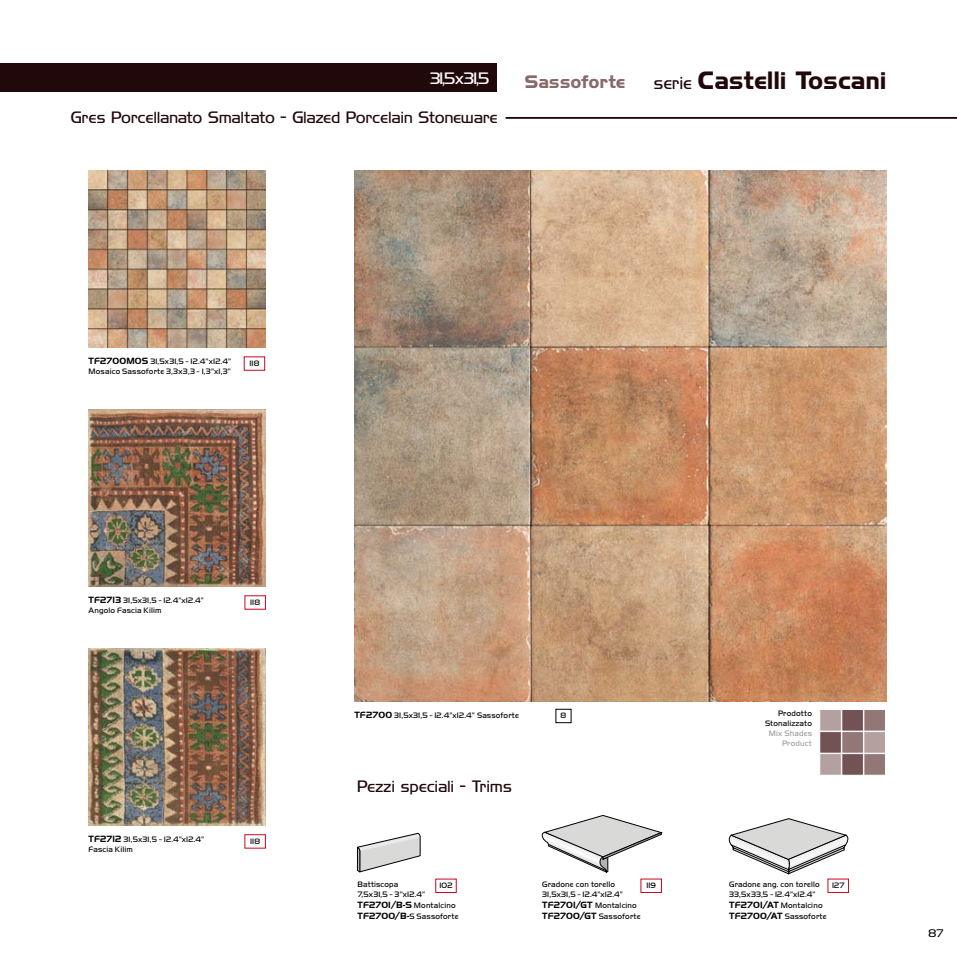
<style>
.page{position:relative;width:957px;height:957px;background:#fff}
.page>*{position:absolute;margin:0;border:0;box-sizing:border-box;transform-origin:0 0}
.t1{font:700 22.5px "Highland Gothic FLF";letter-spacing:.025em;color:#21080b}
.t2{font:700 16.25px "Highland Gothic FLF";letter-spacing:.025em;color:#876a69}
.t3{font:15px "Highland Gothic Light FLF";letter-spacing:.02em;color:#21080b}
.t4{font:15px "Highland Gothic Light FLF";letter-spacing:-.025em;color:#fff}
.t5{font:10px "Highland Gothic Light FLF";color:#000}
.t6{font:700 9.38px "Handel Got D";letter-spacing:.01em;color:#000}
.t7{font:8.12px/9.8px "Handel Got D Ligh";letter-spacing:.02em;color:#000}
.t8{font:8.12px/9.8px "Handel Got D Ligh";letter-spacing:.02em;color:#9c9e9f;text-align:right}
.s1{font-family:"Highland Gothic Light FLF";font-weight:400;font-size:16.25px}
.s2{font-family:"Handel Got D";font-weight:700;font-size:9.38px}
.s3{font-family:"Handel Got D Ligh";font-weight:400;font-size:8.12px}
</style>
<div class="page">
<img style="left:354px;top:170px;width:532px;height:532px">
<img style="left:89px;top:170px;width:177px;height:177px">
<svg style="left:542px;top:815px;width:119px;height:57px"></svg>
<svg style="left:728px;top:818px;width:121px;height:56px"></svg>
<svg style="left:357px;top:833px;width:63px;height:39px"></svg>
<div style="left:435px;top:878px;width:21px;height:15px;border:1px solid #cd071e"></div>
<div style="left:640px;top:878px;width:22px;height:15px;border:1px solid #cd071e"></div>
<div style="left:827px;top:878px;width:22px;height:15px;border:1px solid #cd071e"></div>
<div style="left:819px;top:753px;width:23px;height:23px;background:#b4a09e;border:1px solid #fff"></div>
<div style="left:841px;top:753px;width:23px;height:23px;background:#725252;border:1px solid #fff"></div>
<div style="left:863px;top:753px;width:23px;height:23px;background:#927776;border:1px solid #fff"></div>
<div style="left:819px;top:731px;width:23px;height:23px;background:#725252;border:1px solid #fff"></div>
<div style="left:841px;top:731px;width:23px;height:23px;background:#927776;border:1px solid #fff"></div>
<div style="left:863px;top:731px;width:23px;height:23px;background:#b4a09e;border:1px solid #fff"></div>
<div style="left:819px;top:709px;width:23px;height:23px;background:#b4a09e;border:1px solid #fff"></div>
<div style="left:841px;top:709px;width:23px;height:23px;background:#725252;border:1px solid #fff"></div>
<div style="left:863px;top:709px;width:23px;height:23px;background:#927776;border:1px solid #fff"></div>
<div style="left:555px;top:709px;width:16px;height:14px;border:1px solid #000"></div>
<div style="left:244px;top:356px;width:21px;height:15px;border:1px solid #cd071e"></div>
<div style="left:0;top:64px;width:496px;height:28px;background:#21080b"></div>
<hr style="left:505px;top:117px;width:452px;height:2px;background:#21080b">
<img style="left:89px;top:409px;width:177px;height:177px">
<img style="left:89px;top:648px;width:177px;height:177px">
<div style="left:244px;top:834px;width:22px;height:14px;border:1px solid #cd071e"></div>
<h3 class="t4" style="left:430px;top:68px;width:61px">31,5x31,5</h3>
<h2 class="t2" style="left:525px;top:70px;width:102px">Sassoforte</h2>
<h1 class="t1" style="left:654px;top:64px;width:234px"><span class="s1">serie</span> Castelli Toscani</h1>
<h3 class="t3" style="left:71px;top:106px;width:428px">Gres Porcellanato Smaltato - Glazed Porcelain Stoneware</h3>
<p class="t7" style="left:89px;top:356px;width:144px"><span class="s2">TF2700MOS</span> 31,5x31,5 - 12.4”x12.4”<br>Mosaico Sassoforte 3,3x3,3 - 1,3”x1,3”</p>
<p class="t7" style="left:249px;top:358px;width:12px">118</p>
<p class="t7" style="left:89px;top:595px;width:117px"><span class="s2">TF2713</span> 31,5x31,5 - 12.4”x12.4”<br>Angolo Fascia Kilim</p>
<p class="t7" style="left:250px;top:597px;width:12px">118</p>
<p class="t7" style="left:89px;top:834px;width:117px"><span class="s2">TF2712</span> 31,5x31,5 - 12.4”x12.4”<br>Fascia Kilim</p>
<p class="t7" style="left:250px;top:836px;width:12px">118</p>
<p class="t7" style="left:354px;top:711px;width:166px"><span class="s2">TF2700</span> 31,5x31,5 - 12.4”x12.4” Sassoforte</p>
<p class="t7" style="left:560px;top:711px;width:7px">8</p>
<h3 class="t3" style="left:357px;top:776px;width:156px">Pezzi speciali - Trims</h3>
<p class="t7" style="left:765px;top:709px;width:48px;text-align:right">Prodotto<br>Stonalizzato</p>
<p class="t8" style="left:769px;top:728px;width:45px">Mix Shades<br>Product</p>
<p class="t7" style="left:439px;top:880px;width:15px">102</p>
<p class="t7" style="left:542px;top:879px;width:82px">Gradone con torello<br>31,5x31,5 - 12.4”x12.4”</p>
<p class="t7" style="left:542px;top:899px;width:100px;line-height:11.2px"><span class="s2">TF2701/GT</span> Montalcino<br><span class="s2">TF2700/GT</span> Sassoforte</p>
<p class="t7" style="left:646px;top:880px;width:11px">119</p>
<p class="t7" style="left:729px;top:879px;width:92px">Gradone ang. con torello<br>33,5x33,5 - 12.4”x12.4”</p>
<p class="t7" style="left:729px;top:899px;width:99px;line-height:11.2px"><span class="s2">TF2701/AT</span> Montalcino<br><span class="s2">TF2700/AT</span> Sassoforte</p>
<p class="t7" style="left:357px;top:879px;width:69px">Battiscopa<br>7,5x31,5 - 3”x12.4”</p>
<p class="t6" style="left:357px;top:899px;width:100px">TF2701/B-S <span class="s3">Montalcino</span></p>
<p class="t7" style="left:357px;top:911px;width:103px"><span class="s2">TF2700/B-</span>S Sassoforte</p>
<p class="t7" style="left:832px;top:880px;width:14px">127</p>
<p class="t5" style="left:928px;top:926px;width:16px">87</p>
</div>
